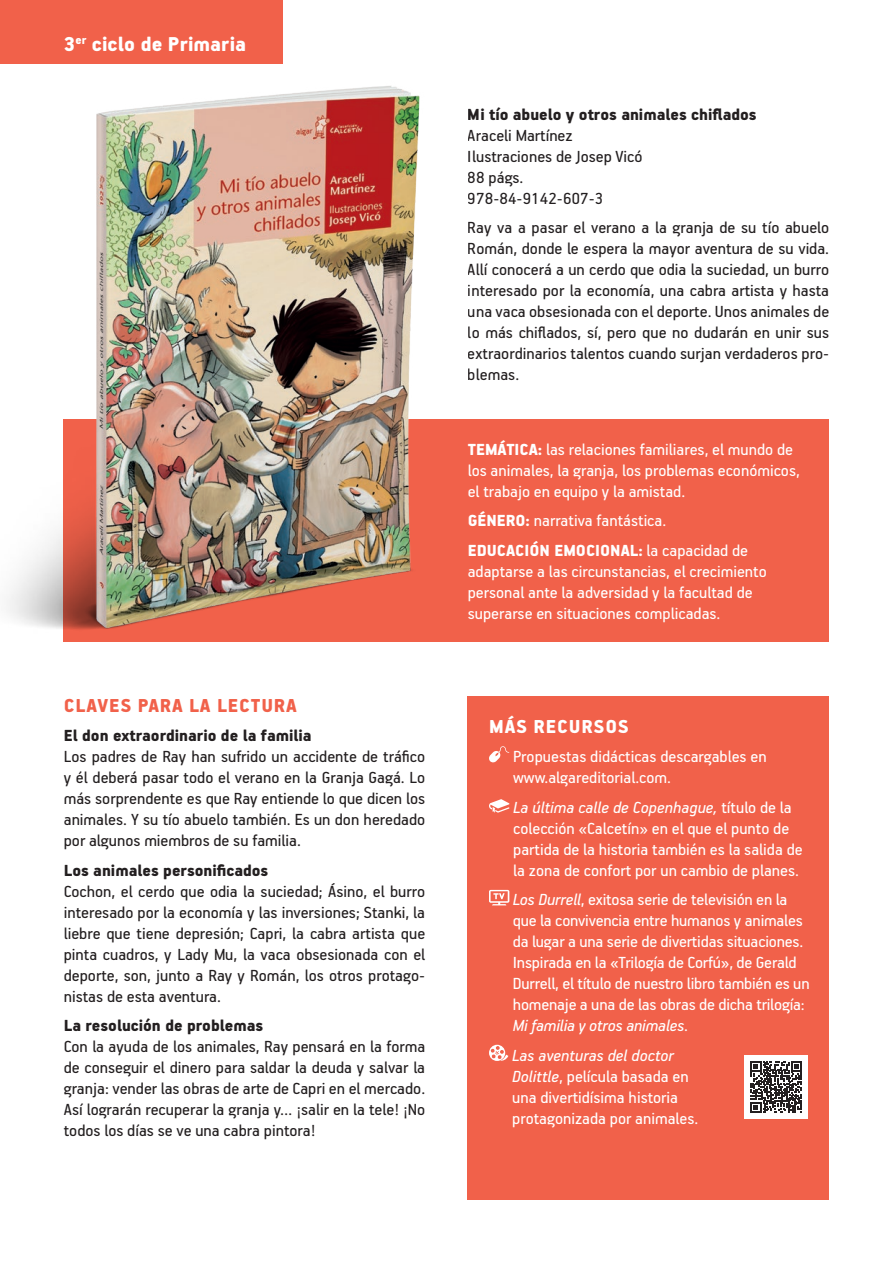
<style>
.page{position:relative;width:893px;height:1263px;background:#fff}
.page>*{position:absolute;margin:0;border:0;box-sizing:border-box;transform-origin:0 0}
.t1{font:900 22.5px "PF Handbook Pro";letter-spacing:.005em;color:#fff}
.t2{font:900 21px "PF Handbook Pro";letter-spacing:.04em;color:#f1614a}
.t3{font:900 21px "PF Handbook Pro";letter-spacing:.04em;color:#fff}
.t4{font:18px/21px "PF Handbook Pro";color:#231f20;text-align:justify}
.t5{font:18px/21px "PF Handbook Pro";color:#fff}
.t6{font:900 18px "PF Handbook Pro";color:#231f20}
.s1{font-weight:900}
.s2{font-style:italic}
</style>
<div class="page">
<div style="left:64px;top:419px;width:765px;height:223px;background:#f1614a"></div>
<div style="left:468px;top:696px;width:361px;height:503px;background:#f1614a"></div>
<div style="left:0;top:0;width:283px;height:64px;background:#f1614a"></div>
<img style="left:7px;top:86px;width:413px;height:556px">
<svg style="left:489px;top:746px;width:20px;height:17px"></svg>
<svg style="left:489px;top:799px;width:20px;height:14px"></svg>
<svg style="left:489px;top:890px;width:20px;height:15px"></svg>
<svg style="left:489px;top:1045px;width:19px;height:16px"></svg>
<div style="left:744px;top:1055px;width:64px;height:64px;background:#fff"></div>
<svg style="left:750px;top:1061px;width:52px;height:51px"></svg>
<p class="t1" style="left:64px;top:30px;width:184px">3<sup>er</sup> ciclo de Primaria</p>
<p class="t2" style="left:64px;top:692px;width:234px">CLAVES PARA LA LECTURA</p>
<p class="t6" style="left:64px;top:725px;width:249px">El don extraordinario de la familia</p>
<p class="t4" style="left:64px;top:745px;width:363px">Los padres de Ray han sufrido un accidente de tráfico y él deberá pasar todo el verano en la Granja Gagá. Lo más sorprendente es que Ray entiende lo que dicen los animales. Y su tío abuelo también. Es un don heredado por algunos miembros de su familia.</p>
<p class="t6" style="left:64px;top:859px;width:206px">Los animales personificados</p>
<p class="t4" style="left:64px;top:880px;width:363px">Cochon, el cerdo que odia la suciedad; Ásino, el burro interesado por la economía y las inversiones; Stanki, la liebre que tiene depresión; Capri, la cabra artista que pinta cuadros, y Lady Mu, la vaca obsesionada con el deporte, son, junto a Ray y Román, los otros protago&shy;nistas de esta aventura.</p>
<p class="t6" style="left:64px;top:1015px;width:201px">La resolución de problemas</p>
<p class="t4" style="left:64px;top:1035px;width:363px">Con la ayuda de los animales, Ray pensará en la forma de conseguir el dinero para saldar la deuda y salvar la granja: vender las obras de arte de Capri en el mercado.<br>Así lograrán recuperar la granja y… ¡salir en la tele! ¡No todos los días se ve una cabra pintora!</p>
<p class="t6" style="left:468px;top:103px;width:290px">Mi tío abuelo y otros animales chiflados</p>
<p class="t4" style="left:468px;top:124px;width:176px;text-align:left">Araceli Martínez<br>Ilustraciones de Josep Vicó<br>88 págs.<br>978-84-9142-607-3</p>
<p class="t4" style="left:468px;top:217px;width:363px">Ray va a pasar el verano a la granja de su tío abuelo Román, donde le espera la mayor aventura de su vida.<br>Allí conocerá a un cerdo que odia la suciedad, un burro interesado por la economía, una cabra artista y hasta una vaca obsesionada con el deporte. Unos animales de lo más chiflados, sí, pero que no dudarán en unir sus extraordinarios talentos cuando surjan verdaderos pro&shy;blemas.</p>
<p class="t5" style="left:468px;top:438px;width:334px"><span class="s1">TEMÁTICA:</span> las relaciones familiares, el mundo de los animales, la granja, los problemas económicos, el trabajo en equipo y la amistad.</p>
<p class="t5" style="left:468px;top:505px;width:282px;line-height:29.5px"><span class="s1">GÉNERO:</span> narrativa fantástica.<br><span class="s1">EDUCACIÓN EMOCIONAL:</span> la capacidad de</p>
<p class="t5" style="left:468px;top:560px;width:301px">adaptarse a las circunstancias, el crecimiento personal ante la adversidad y la facultad de superarse en situaciones complicadas.</p>
<p class="t3" style="left:489px;top:714px;width:141px">MÁS RECURSOS</p>
<p class="t5" style="left:513px;top:746px;width:255px">Propuestas didácticas descargables en www.algareditorial.com.</p>
<p class="t5" style="left:513px;top:796px;width:291px"><span class="s2">La última calle de Copenhague,</span> título de la colección «Calcetín» en el que el punto de partida de la historia también es la salida de la zona de confort por un cambio de planes.</p>
<p class="t5" style="left:513px;top:889px;width:298px"><span class="s2">Los Durrell</span>, exitosa serie de televisión en la que la convivencia entre humanos y animales da lugar a una serie de divertidas situaciones.<br>Inspirada en la «Trilogía de Corfú», de Gerald Durrell, el título de nuestro libro también es un homenaje a una de las obras de dicha trilogía:<br><span class="s2">Mi familia y otros animales</span>.</p>
<p class="t5" style="left:512px;top:1044px;width:188px"><span class="s2">Las aventuras del doctor<br>Dolittle</span>, película basada en una divertidísima historia protagonizada por animales.</p>
</div>
